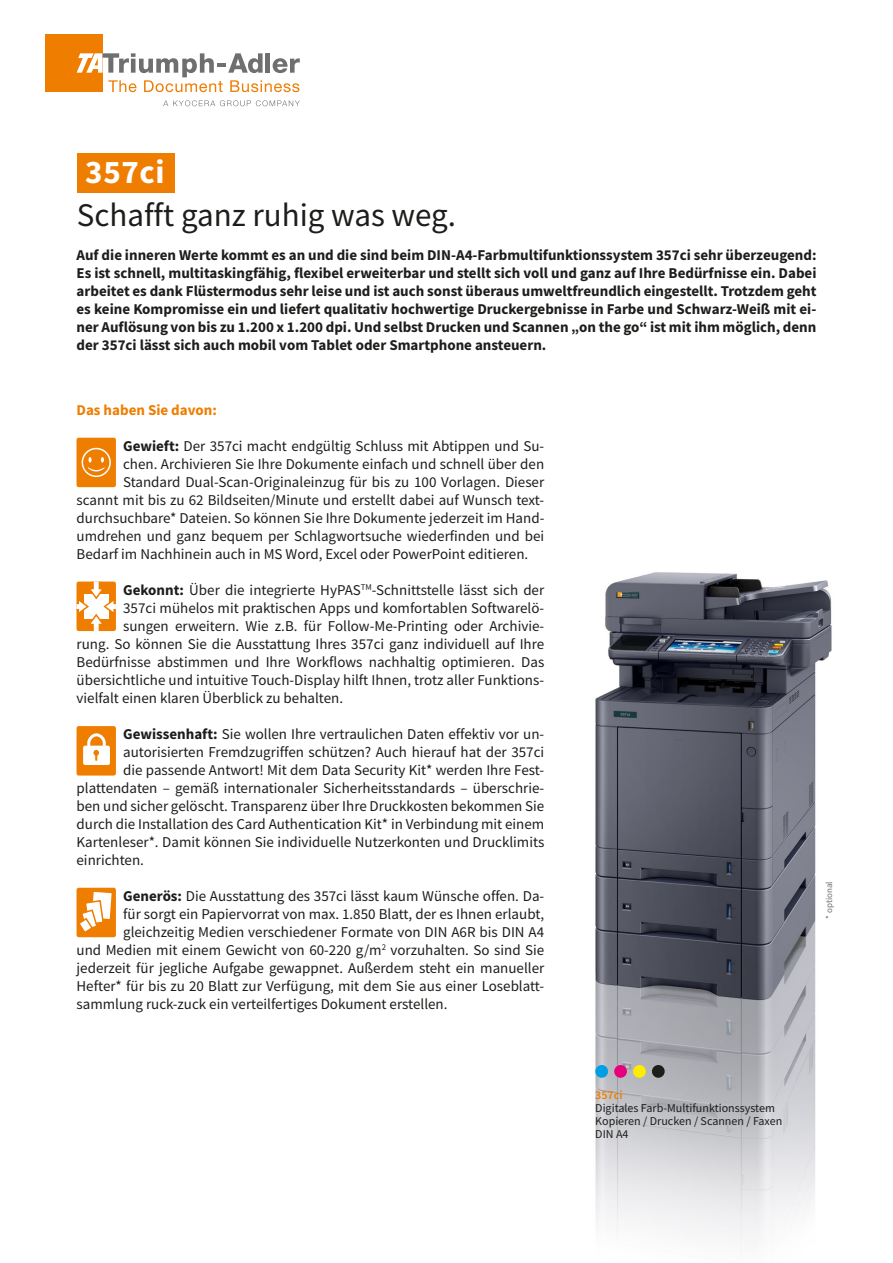
<style>
.page{position:relative;width:893px;height:1263px;background:#fff}
.page>*{position:absolute;margin:0;border:0;box-sizing:border-box;transform-origin:0 0}
.t1{font:33px "Source Sans Pro";color:#1d1d1b}
.t2{font:700 33px "Source Sans Pro";letter-spacing:.02em;color:#fff}
.t3{font:15px "Source Sans Pro";color:#1d1d1b}
.t4{font:700 15px/18px "Source Sans Pro";color:#1d1d1b;text-align:justify}
.t5{font:700 15px "Source Sans Pro";color:#ef7d00}
.t6{font:12px/12.8px "Source Sans Pro";color:#1d1d1b}
.t7{font:600 12px "Source Sans Pro";color:#ef7d00}
.t8{font:9px "Source Sans Pro";color:#706f6f}
.s1{font-weight:700}
</style>
<div class="page">
<img style="left:595px;top:572px;width:237px;height:670px">
<div style="left:45px;top:34px;width:58px;height:58px;background:#ef7d00"></div>
<svg style="left:77px;top:53px;width:223px;height:39px"></svg>
<svg style="left:163px;top:100px;width:137px;height:6px"></svg>
<div style="left:77px;top:153px;width:98px;height:40px;background:#ef7d00"></div>
<div style="left:77px;top:438px;width:39px;height:49px;background:#ef7d00;border-radius:2px"></div>
<div style="left:82px;top:448px;width:29px;height:29px;border:2px solid #fff;border-radius:50%"></div>
<svg style="left:88px;top:457px;width:16px;height:14px"></svg>
<svg style="left:77px;top:581px;width:39px;height:50px"></svg>
<div style="left:77px;top:726px;width:39px;height:49px;background:#ef7d00;border-radius:2px"></div>
<div style="left:83px;top:746px;width:27px;height:19px;background:#fff;border-radius:2px"></div>
<svg style="left:86px;top:733px;width:21px;height:28px"></svg>
<div style="left:77px;top:888px;width:39px;height:49px;background:#ef7d00;border-radius:2px"></div>
<svg style="left:80px;top:891px;width:32px;height:41px"></svg>
<div style="left:652px;top:1065px;width:13px;height:13px;background:#1d1d1b;border-radius:50%"></div>
<div style="left:633px;top:1065px;width:13px;height:13px;background:#ffed00;border-radius:50%"></div>
<div style="left:595px;top:1065px;width:13px;height:13px;background:#009fe3;border-radius:50%"></div>
<div style="left:614px;top:1065px;width:13px;height:13px;background:#e6007d;border-radius:50%"></div>
<h1 class="t2" style="left:85px;top:150px;width:81px">357ci</h1>
<h1 class="t1" style="left:77px;top:194px;width:381px">Schafft ganz ruhig was weg.</h1>
<p class="t4" style="left:77px;top:246px;width:741px">Auf die inneren Werte kommt es an und die sind beim DIN-A4-Farbmultifunktionssystem 357ci sehr überzeugend:<br>Es ist schnell, multitaskingfähig, flexibel erweiterbar und stellt sich voll und ganz auf Ihre Bedürfnisse ein. Dabei arbeitet es dank Flüstermodus sehr leise und ist auch sonst überaus umweltfreundlich eingestellt. Trotzdem geht es keine Kompromisse ein und liefert qualitativ hochwertige Druckergebnisse in Farbe und Schwarz-Weiß mit ei&shy;ner Auflösung von bis zu 1.200 x 1.200 dpi. Und selbst Drucken und Scannen „on the go“ ist mit ihm möglich, denn der 357ci lässt sich auch mobil vom Tablet oder Smartphone ansteuern.</p>
<p class="t5" style="left:77px;top:400px;width:142px">Das haben Sie davon:</p>
<p class="t3" style="left:123px;top:437px;width:423px"><span class="s1">Gewieft:</span> Der 357ci macht endgültig Schluss mit Abtippen und Su-</p>
<p class="t3" style="left:123px;top:455px;width:423px">chen. Archivieren Sie Ihre Dokumente einfach und schnell über den</p>
<p class="t3" style="left:123px;top:473px;width:423px">Standard Dual-Scan-Originaleinzug für bis zu 100 Vorlagen. Dieser</p>
<p class="t3" style="left:77px;top:491px;width:469px">scannt mit bis zu 62 Bildseiten/Minute und erstellt dabei auf Wunsch text-</p>
<p class="t3" style="left:77px;top:509px;width:469px">durchsuchbare* Dateien. So können Sie Ihre Dokumente jederzeit im Hand-</p>
<p class="t3" style="left:77px;top:527px;width:469px">umdrehen und ganz bequem per Schlagwortsuche wiederfinden und bei</p>
<p class="t3" style="left:77px;top:545px;width:453px">Bedarf im Nachhinein auch in MS Word, Excel oder PowerPoint editieren.</p>
<p class="t3" style="left:123px;top:581px;width:423px"><span class="s1">Gekonnt:</span> Über die integrierte HyPAS<sup>TM</sup>-Schnittstelle lässt sich der</p>
<p class="t3" style="left:123px;top:599px;width:423px">357ci mühelos mit praktischen Apps und komfortablen Softwarelö-</p>
<p class="t3" style="left:123px;top:617px;width:423px">sungen erweitern. Wie z.B. für Follow-Me-Printing oder Archivie-</p>
<p class="t3" style="left:77px;top:635px;width:469px">rung. So können Sie die Ausstattung Ihres 357ci ganz individuell auf Ihre</p>
<p class="t3" style="left:77px;top:653px;width:469px">Bedürfnisse abstimmen und Ihre Workflows nachhaltig optimieren. Das</p>
<p class="t3" style="left:77px;top:671px;width:469px">übersichtliche und intuitive Touch-Display hilft Ihnen, trotz aller Funktions-</p>
<p class="t3" style="left:77px;top:689px;width:268px">vielfalt einen klaren Überblick zu behalten.</p>
<p class="t3" style="left:123px;top:725px;width:423px"><span class="s1">Gewissenhaft:</span> Sie wollen Ihre vertraulichen Daten effektiv vor un-</p>
<p class="t3" style="left:123px;top:743px;width:423px">autorisierten Fremdzugriffen schützen? Auch hierauf hat der 357ci</p>
<p class="t3" style="left:123px;top:761px;width:423px">die passende Antwort! Mit dem Data Security Kit* werden Ihre Fest-</p>
<p class="t3" style="left:77px;top:779px;width:469px">plattendaten – gemäß internationaler Sicherheitsstandards – überschrie-</p>
<p class="t3" style="left:77px;top:797px;width:469px">ben und sicher gelöscht. Transparenz über Ihre Druckkosten bekommen Sie</p>
<p class="t3" style="left:77px;top:815px;width:469px">durch die Installation des Card Authentication Kit* in Verbindung mit einem</p>
<p class="t3" style="left:77px;top:833px;width:469px">Kartenleser*. Damit können Sie individuelle Nutzerkonten und Drucklimits</p>
<p class="t3" style="left:77px;top:851px;width:69px">einrichten.</p>
<p class="t3" style="left:123px;top:887px;width:423px"><span class="s1">Generös:</span> Die Ausstattung des 357ci lässt kaum Wünsche offen. Da-</p>
<p class="t3" style="left:123px;top:905px;width:423px">für sorgt ein Papiervorrat von max. 1.850 Blatt, der es Ihnen erlaubt,</p>
<p class="t3" style="left:123px;top:923px;width:423px">gleichzeitig Medien verschiedener Formate von DIN A6R bis DIN A4</p>
<p class="t3" style="left:77px;top:941px;width:469px">und Medien mit einem Gewicht von 60-220 g/m<sup>2</sup> vorzuhalten. So sind Sie</p>
<p class="t3" style="left:77px;top:959px;width:469px">jederzeit für jegliche Aufgabe gewappnet. Außerdem steht ein manueller</p>
<p class="t3" style="left:77px;top:977px;width:469px">Hefter* für bis zu 20 Blatt zur Verfügung, mit dem Sie aus einer Loseblatt-</p>
<p class="t3" style="left:77px;top:995px;width:372px">sammlung ruck-zuck ein verteilfertiges Dokument erstellen.</p>
<p class="t8" style="left:823px;top:919px;width:39px;rotate:-90deg">* optional</p>
<p class="t7" style="left:595px;top:1087px;width:29px">357ci</p>
<p class="t6" style="left:595px;top:1101px;width:188px">Digitales Farb-Multifunktionssystem<br>Kopieren / Drucken / Scannen / Faxen<br>DIN A4</p>
</div>
